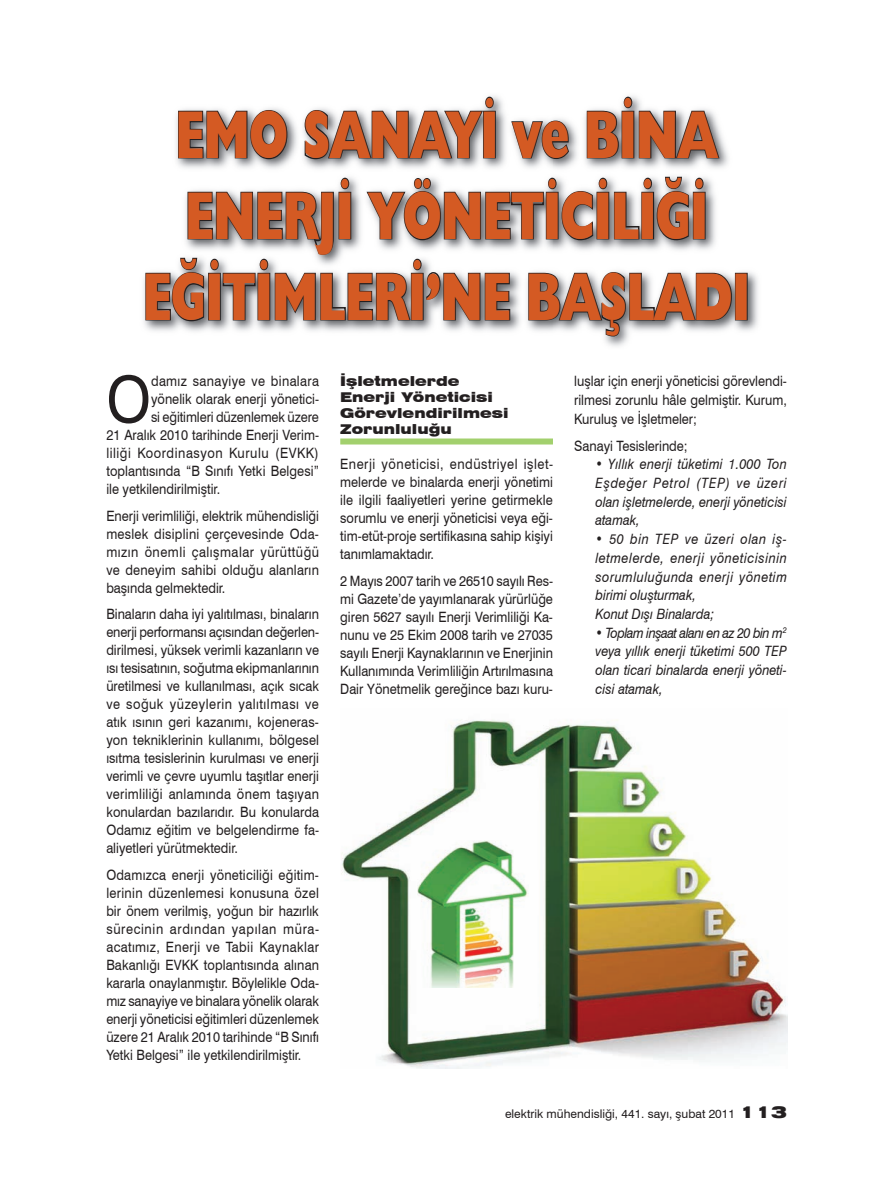
<style>
.page{position:relative;width:872px;height:1191px;background:#fff}
.page>*{position:absolute;margin:0;border:0;box-sizing:border-box;transform-origin:0 0}
.t1{font:800 67.5px/81px "Humanist 521 BT";color:#d45a23;text-align:center;scale:.7 1}
.t2{font:64.2px "Swiss 721 BT";color:#231f20;scale:.9 1}
.t3{font:14.25px/18px "Swiss 721 BT";color:#231f20;text-align:justify;scale:.9 1}
.t4{font:italic 14.25px/18.8px "Swiss 721 BT";color:#231f20;text-align:justify;scale:.9 1}
.t5{font:italic 14.25px/18.8px "Swiss 721 BT";letter-spacing:.035em;color:#231f20;scale:.9 1}
.t6{font:14.25px "Swiss 721 BT";letter-spacing:.04em;color:#231f20;scale:.9 1}
.t7{font:14.25px "Swiss 721 BT";letter-spacing:.025em;color:#231f20;scale:.9 1}
.t8{font:900 expanded 13.5px/16.2px "Swiss 721 BT";color:#231f20}
.t9{font:12px "Swiss 721 BT";color:#231f20}
.s1{font-weight:900;font-stretch:expanded;font-size:16.5px}
</style>
<div class="page">
<img style="left:341px;top:720px;width:447px;height:349px">
<img style="left:417px;top:840px;width:111px;height:148px">
<img style="left:143px;top:96px;width:615px;height:251px">
<svg style="left:177px;top:109px;width:111px;height:51px"></svg>
<svg style="left:304px;top:96px;width:192px;height:64px"></svg>
<svg style="left:510px;top:120px;width:60px;height:40px"></svg>
<svg style="left:586px;top:96px;width:134px;height:63px"></svg>
<svg style="left:145px;top:176px;width:587px;height:161px"></svg>
<div style="left:735px;top:273px;width:12px;height:47px;border:2px solid #231f20"></div>
<div style="left:340px;top:438px;width:213px;height:6px;background:#a2d06d"></div>
<h1 class="t1" style="left:143px;top:93px;width:868px">EMO SANAYİ ve BİNA<br>ENERJİ YÖNETİCİLİĞİ<br>EĞİTİMLERİ’NE BAŞLADI</h1>
<h2 class="t2" style="left:106px;top:360px;width:51px">O</h2>
<p class="t7" style="left:151px;top:372px;width:188px">damız sanayiye ve binalara</p>
<p class="t3" style="left:151px;top:390px;width:188px">yönelik olarak enerji yönetici-</p>
<p class="t3" style="left:151px;top:408px;width:188px">si eğitimleri düzenlemek üzere</p>
<p class="t3" style="left:106px;top:426px;width:238px">21 Aralık 2010 tarihinde Enerji Verim-</p>
<p class="t6" style="left:106px;top:444px;width:238px">liliği Koordinasyon Kurulu (EVKK)</p>
<p class="t3" style="left:106px;top:462px;width:238px">toplantısında “B Sınıfı Yetki Belgesi”</p>
<p class="t3" style="left:106px;top:480px;width:128px">ile yetkilendirilmiştir.</p>
<p class="t3" style="left:106px;top:506px;width:238px">Enerji verimliliği, elektrik mühendisliği meslek disiplini çerçevesinde Oda&shy;mızın önemli çalışmalar yürüttüğü ve deneyim sahibi olduğu alanların başında gelmektedir.</p>
<p class="t3" style="left:106px;top:605px;width:238px">Binaların daha iyi yalıtılması, binaların enerji performansı açısından değerlen&shy;dirilmesi, yüksek verimli kazanların ve ısı tesisatının, soğutma ekipmanlarının üretilmesi ve kullanılması, açık sıcak ve soğuk yüzeylerin yalıtılması ve atık ısının geri kazanımı, kojeneras&shy;yon tekniklerinin kullanımı, bölgesel ısıtma tesislerinin kurulması ve enerji verimli ve çevre uyumlu taşıtlar enerji verimliliği anlamında önem taşıyan konulardan bazılarıdır. Bu konularda Odamız eğitim ve belgelendirme fa&shy;aliyetleri yürütmektedir.</p>
<p class="t3" style="left:106px;top:865px;width:238px">Odamızca enerji yöneticiliği eğitim&shy;lerinin düzenlemesi konusuna özel bir önem verilmiş, yoğun bir hazırlık sürecinin ardından yapılan müra&shy;acatımız, Enerji ve Tabii Kaynaklar Bakanlığı EVKK toplantısında alınan kararla onaylanmıştır. Böylelikle Oda&shy;mız sanayiye ve binalara yönelik olarak enerji yöneticisi eğitimleri düzenlemek üzere 21 Aralık 2010 tarihinde “B Sınıfı Yetki Belgesi” ile yetkilendirilmiştir.</p>
<p class="t8" style="left:340px;top:372px;width:170px">İşletmelerde<br>Enerji Yöneticisi<br>Görevlendirilmesi<br>Zorunluluğu</p>
<p class="t3" style="left:340px;top:455px;width:238px">Enerji yöneticisi, endüstriyel işlet&shy;melerde ve binalarda enerji yönetimi ile ilgili faaliyetleri yerine getirmekle sorumlu ve enerji yöneticisi veya eği&shy;tim-etüt-proje sertifikasına sahip kişiyi tanımlamaktadır.</p>
<p class="t3" style="left:340px;top:571px;width:238px">2 Mayıs 2007 tarih ve 26510 sayılı Res&shy;mi Gazete’de yayımlanarak yürürlüğe giren 5627 sayılı Enerji Verimliliği Ka&shy;nunu ve 25 Ekim 2008 tarih ve 27035 sayılı Enerji Kaynaklarının ve Enerjinin Kullanımında Verimliliğin Artırılmasına Dair Yönetmelik gereğince bazı kuru-</p>
<p class="t3" style="left:574px;top:372px;width:238px;line-height:18.8px">luşlar için enerji yöneticisi görevlendi&shy;rilmesi zorunlu hâle gelmiştir. Kurum, Kuruluş ve İşletmeler;</p>
<p class="t3" style="left:574px;top:436px;width:128px">Sanayi Tesislerinde;</p>
<p class="t4" style="left:595px;top:455px;width:214px">• Yıllık enerji tüketimi 1.000 Ton Eşdeğer Petrol (TEP) ve üzeri olan işletmelerde, enerji yöneticisi atamak,</p>
<p class="t5" style="left:595px;top:529px;width:214px">• 50 bin TEP ve üzeri olan iş&shy;letmelerde, enerji yöneticisinin sorumluluğunda enerji yönetim birimi oluşturmak,<br>Konut Dışı Binalarda;</p>
<p class="t4" style="left:595px;top:623px;width:214px">• Toplam inşaat alanı en az 20 bin m<sup>2 </sup>veya yıllık enerji tüketimi 500 TEP olan ticari binalarda enerji yöneti&shy;cisi atamak,</p>
<p class="t9" style="left:505px;top:1106px;width:283px">elektrik mühendisliği, 441. sayı, şubat 2011 <span class="s1">113</span></p>
</div>
